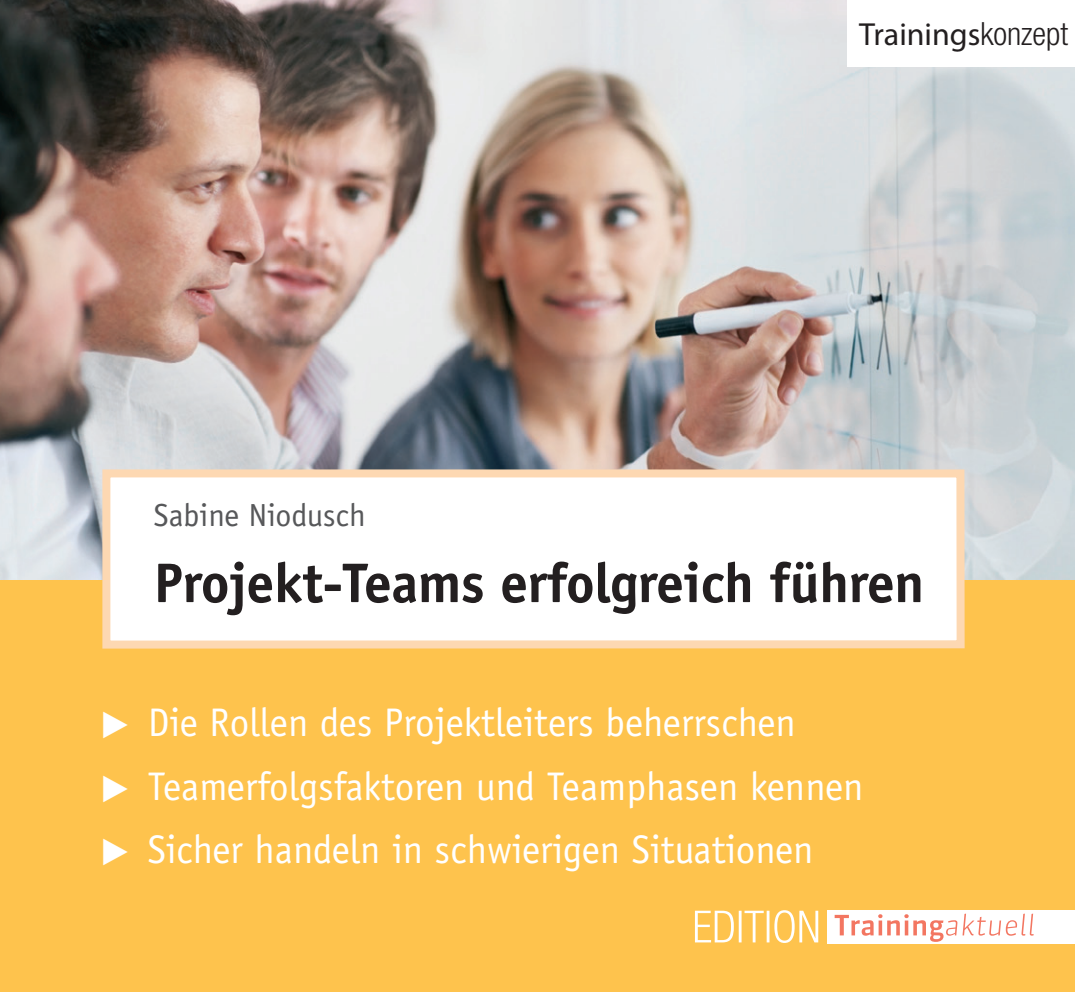
<style>
.page{position:relative;width:1075px;height:992px;background:#fff}
.page>*{position:absolute;margin:0;border:0;box-sizing:border-box;transform-origin:0 0}
.t1{font:700 56px "Officina Sans";letter-spacing:-.01em;color:#231f20}
.t2{font:40px/63.2px "Officina Sans";color:#fff}
.t3{font:32px "Myriad Pro";color:#231f20}
.t4{font:32px "Officina Sans";color:#57585a}
.s1{font-family:"Helvetica Neue LT";font-weight:300;font-stretch:condensed}
</style>
<div class="page">
<img style="left:0;top:0;width:1074px;height:580px">
<div style="left:0;top:580px;width:1074px;height:412px;background:#fec34d"></div>
<div style="left:106px;top:473px;width:854px;height:172px;background:#fff"></div>
<div style="left:102px;top:469px;width:862px;height:180px;border:8px solid #fdd8b2"></div>
<div style="left:827px;top:910px;width:247px;height:33px;background:#fff"></div>
<svg style="left:834px;top:914px;width:199px;height:28px"></svg>
<svg style="left:695px;top:910px;width:123px;height:33px"></svg>
<div style="left:847px;top:0;width:227px;height:67px;background:#fff"></div>
<p class="t3" style="left:859px;top:15px;width:210px">Trainings<span class="s1">konzept</span></p>
<p class="t4" style="left:154px;top:497px;width:213px">Sabine Niodusch</p>
<h1 class="t1" style="left:154px;top:548px;width:771px">Projekt-Teams erfolgreich führen</h1>
<p class="t2" style="left:148px;top:691px;width:717px">Die Rollen des Projektleiters beherrschen<br>Teamerfolgsfaktoren und Teamphasen kennen<br>Sicher handeln in schwierigen Situationen</p>
</div>
